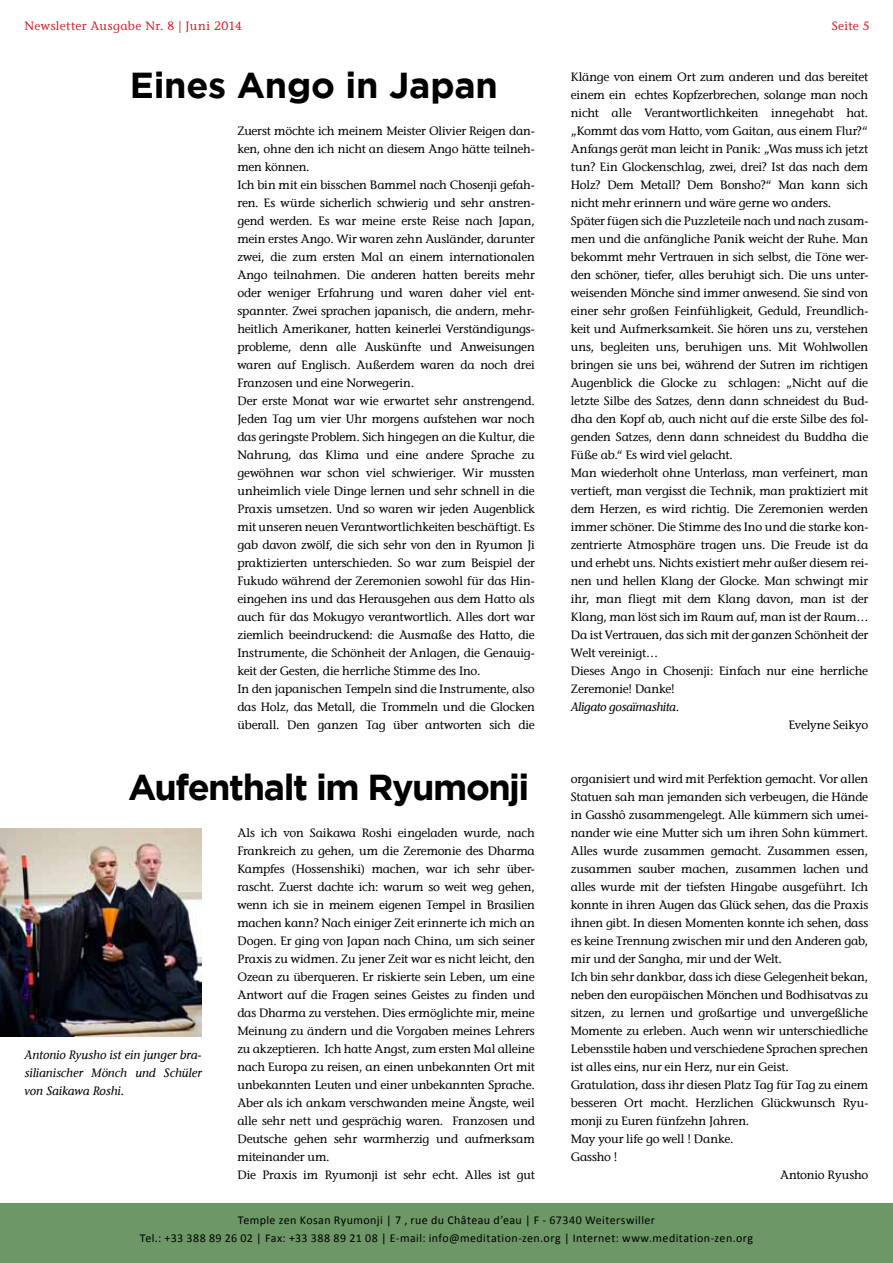
<style>
.page{position:relative;width:893px;height:1263px;background:#fff}
.page>*{position:absolute;margin:0;border:0;box-sizing:border-box;transform-origin:0 0}
.t1{font:700 36px "Gotham";letter-spacing:-.035em;color:#000}
.t2{font:700 36px "Gotham";letter-spacing:-.005em;color:#000}
.t3{font:12px/18px "Stone Informal LT";letter-spacing:-.015em;color:#000}
.t4{font:12px/18px "Calibri";letter-spacing:.035em;color:#000;text-align:center}
.t5{font:italic 12px/18px "Stone Informal LT";color:#000;text-align:justify}
.t6{font:12px "Stone Informal LT";letter-spacing:.03em;color:#d2232a}
.t7{font:italic 12px "Stone Informal LT";letter-spacing:-.025em;color:#000}
.s1{font-style:normal}
</style>
<div class="page">
<div style="left:0;top:1203px;width:893px;height:60px;background:#6d9766"></div>
<img style="left:0;top:828px;width:202px;height:208px">
<p class="t6" style="left:25px;top:19px;width:219px">Newsletter Ausgabe Nr. 8 | Juni 2014</p>
<h1 class="t2" style="left:130px;top:65px;width:370px">Eines Ango in Japan</h1>
<p class="t3" style="left:237px;top:122px;width:299px">Zuerst möchte ich meinem Meister Olivier Reigen dan&shy;ken, ohne den ich nicht an diesem Ango hätte teilneh&shy;men können.<br>Ich bin mit ein bisschen Bammel nach Chosenji gefah&shy;ren. Es würde sicherlich schwierig und sehr anstren&shy;gend werden. Es war meine erste Reise nach Japan, mein erstes Ango. Wir waren zehn Ausländer, darunter zwei, die zum ersten Mal an einem internationalen Ango teilnahmen. Die anderen hatten bereits mehr oder weniger Erfahrung und waren daher viel ent&shy;spannter. Zwei sprachen japanisch, die andern, mehr&shy;heitlich Amerikaner, hatten keinerlei Verständigungs&shy;probleme, denn alle Auskünfte und Anweisungen waren auf Englisch. Außerdem waren da noch drei Franzosen und eine Norwegerin.<br>Der erste Monat war wie erwartet sehr anstrengend.<br>Jeden Tag um vier Uhr morgens aufstehen war noch das geringste Problem. Sich hingegen an die Kultur, die Nahrung, das Klima und eine andere Sprache zu gewöhnen war schon viel schwieriger. Wir mussten unheimlich viele Dinge lernen und sehr schnell in die Praxis umsetzen. Und so waren wir jeden Augenblick mit unseren neuen Verantwortlichkeiten beschäftigt. Es gab davon zwölf, die sich sehr von den in Ryumon Ji praktizierten unterschieden. So war zum Beispiel der Fukudo während der Zeremonien sowohl für das Hin&shy;eingehen ins und das Herausgehen aus dem Hatto als auch für das Mokugyo verantwortlich. Alles dort war ziemlich beeindruckend: die Ausmaße des Hatto, die Instrumente, die Schönheit der Anlagen, die Genauig&shy;keit der Gesten, die herrliche Stimme des Ino.<br>In den japanischen Tempeln sind die Instrumente, also das Holz, das Metall, die Trommeln und die Glocken überall. Den ganzen Tag über antworten sich die</p>
<h1 class="t1" style="left:128px;top:767px;width:403px">Aufenthalt im Ryumonji</h1>
<p class="t5" style="left:25px;top:1046px;width:178px">Antonio Ryusho ist ein junger bra&shy;silianischer Mönch und Schüler von Saikawa Roshi.</p>
<p class="t3" style="left:237px;top:824px;width:299px">Als ich von Saikawa Roshi eingeladen wurde, nach Frankreich zu gehen, um die Zeremonie des Dharma Kampfes (Hossenshiki) machen, war ich sehr über&shy;rascht. Zuerst dachte ich: warum so weit weg gehen, wenn ich sie in meinem eigenen Tempel in Brasilien machen kann? Nach einiger Zeit erinnerte ich mich an Dogen. Er ging von Japan nach China, um sich seiner Praxis zu widmen. Zu jener Zeit war es nicht leicht, den Ozean zu überqueren. Er riskierte sein Leben, um eine Antwort auf die Fragen seines Geistes zu finden und das Dharma zu verstehen. Dies ermöglichte mir, meine Meinung zu ändern und die Vorgaben meines Lehrers zu akzeptieren. Ich hatte Angst, zum ersten Mal alleine nach Europa zu reisen, an einen unbekannten Ort mit unbekannten Leuten und einer unbekannten Sprache.<br>Aber als ich ankam verschwanden meine Ängste, weil alle sehr nett und gesprächig waren. Franzosen und Deutsche gehen sehr warmherzig und aufmerksam miteinander um.<br>Die Praxis im Ryumonji ist sehr echt. Alles ist gut</p>
<p class="t6" style="left:832px;top:19px;width:39px">Seite 5</p>
<p class="t3" style="left:571px;top:68px;width:299px">Klänge von einem Ort zum anderen und das bereitet</p>
<p class="t3" style="left:571px;top:86px;width:299px">einem ein echtes Kopfzerbrechen, solange man noch</p>
<p class="t3" style="left:571px;top:104px;width:299px">nicht alle Verantwortlichkeiten innegehabt hat.</p>
<p class="t3" style="left:571px;top:122px;width:299px">„Kommt das vom Hatto, vom Gaitan, aus einem Flur?“</p>
<p class="t3" style="left:571px;top:140px;width:299px">Anfangs gerät man leicht in Panik: „Was muss ich jetzt</p>
<p class="t3" style="left:571px;top:158px;width:299px">tun? Ein Glockenschlag, zwei, drei? Ist das nach dem</p>
<p class="t3" style="left:571px;top:176px;width:299px">Holz? Dem Metall? Dem Bonsho?“ Man kann sich</p>
<p class="t3" style="left:571px;top:194px;width:262px">nicht mehr erinnern und wäre gerne wo anders.</p>
<p class="t3" style="left:571px;top:212px;width:299px">Später fügen sich die Puzzleteile nach und nach zusam-</p>
<p class="t3" style="left:571px;top:230px;width:299px">men und die anfängliche Panik weicht der Ruhe. Man</p>
<p class="t3" style="left:571px;top:248px;width:299px">bekommt mehr Vertrauen in sich selbst, die Töne wer-</p>
<p class="t3" style="left:571px;top:266px;width:299px">den schöner, tiefer, alles beruhigt sich. Die uns unter-</p>
<p class="t3" style="left:571px;top:284px;width:299px">weisenden Mönche sind immer anwesend. Sie sind von</p>
<p class="t3" style="left:571px;top:302px;width:299px">einer sehr großen Feinfühligkeit, Geduld, Freundlich-</p>
<p class="t3" style="left:571px;top:320px;width:299px">keit und Aufmerksamkeit. Sie hören uns zu, verstehen</p>
<p class="t3" style="left:571px;top:338px;width:299px">uns, begleiten uns, beruhigen uns. Mit Wohlwollen</p>
<p class="t3" style="left:571px;top:356px;width:299px">bringen sie uns bei, während der Sutren im richtigen</p>
<p class="t3" style="left:571px;top:374px;width:299px">Augenblick die Glocke zu schlagen: „Nicht auf die</p>
<p class="t3" style="left:571px;top:392px;width:299px">letzte Silbe des Satzes, denn dann schneidest du Bud-</p>
<p class="t3" style="left:571px;top:410px;width:299px">dha den Kopf ab, auch nicht auf die erste Silbe des fol-</p>
<p class="t3" style="left:571px;top:428px;width:299px">genden Satzes, denn dann schneidest du Buddha die</p>
<p class="t3" style="left:571px;top:446px;width:164px">Füße ab.“ Es wird viel gelacht.</p>
<p class="t3" style="left:571px;top:464px;width:299px">Man wiederholt ohne Unterlass, man verfeinert, man</p>
<p class="t3" style="left:571px;top:482px;width:299px">vertieft, man vergisst die Technik, man praktiziert mit</p>
<p class="t3" style="left:571px;top:500px;width:299px">dem Herzen, es wird richtig. Die Zeremonien werden</p>
<p class="t3" style="left:571px;top:518px;width:299px">immer schöner. Die Stimme des Ino und die starke kon-</p>
<p class="t3" style="left:571px;top:536px;width:299px">zentrierte Atmosphäre tragen uns. Die Freude ist da</p>
<p class="t3" style="left:571px;top:554px;width:299px">und erhebt uns. Nichts existiert mehr außer diesem rei-</p>
<p class="t3" style="left:571px;top:572px;width:299px">nen und hellen Klang der Glocke. Man schwingt mir</p>
<p class="t3" style="left:571px;top:590px;width:299px">ihr, man fliegt mit dem Klang davon, man ist der</p>
<p class="t3" style="left:571px;top:608px;width:299px">Klang, man löst sich im Raum auf, man ist der Raum…</p>
<p class="t3" style="left:571px;top:626px;width:299px">Da ist Vertrauen, das sich mit der ganzen Schönheit der</p>
<p class="t3" style="left:571px;top:644px;width:89px">Welt vereinigt…</p>
<p class="t3" style="left:571px;top:662px;width:299px">Dieses Ango in Chosenji: Einfach nur eine herrliche</p>
<p class="t3" style="left:571px;top:680px;width:105px">Zeremonie! Danke!</p>
<p class="t7" style="left:571px;top:700px;width:110px">Aligato gosaïmashita<span class="s1">.</span></p>
<p class="t3" style="left:789px;top:716px;width:81px">Evelyne Seikyo</p>
<p class="t3" style="left:571px;top:770px;width:299px">organisiert und wird mit Perfektion gemacht. Vor allen</p>
<p class="t3" style="left:571px;top:788px;width:299px">Statuen sah man jemanden sich verbeugen, die Hände</p>
<p class="t3" style="left:571px;top:806px;width:299px">in Gasshô zusammengelegt. Alle kümmern sich umei-</p>
<p class="t3" style="left:571px;top:824px;width:299px">nander wie eine Mutter sich um ihren Sohn kümmert.</p>
<p class="t3" style="left:571px;top:842px;width:299px">Alles wurde zusammen gemacht. Zusammen essen,</p>
<p class="t3" style="left:571px;top:860px;width:299px">zusammen sauber machen, zusammen lachen und</p>
<p class="t3" style="left:571px;top:878px;width:299px">alles wurde mit der tiefsten Hingabe ausgeführt. Ich</p>
<p class="t3" style="left:571px;top:896px;width:299px">konnte in ihren Augen das Glück sehen, das die Praxis</p>
<p class="t3" style="left:571px;top:914px;width:299px">ihnen gibt. In diesen Momenten konnte ich sehen, dass</p>
<p class="t3" style="left:571px;top:932px;width:299px">es keine Trennung zwischen mir und den Anderen gab,</p>
<p class="t3" style="left:571px;top:950px;width:213px">mir und der Sangha, mir und der Welt.</p>
<p class="t3" style="left:571px;top:968px;width:299px">Ich bin sehr dankbar, dass ich diese Gelegenheit bekan,</p>
<p class="t3" style="left:571px;top:986px;width:299px">neben den europäischen Mönchen und Bodhisatvas zu</p>
<p class="t3" style="left:571px;top:1004px;width:299px">sitzen, zu lernen und großartige und unvergeßliche</p>
<p class="t3" style="left:571px;top:1022px;width:299px">Momente zu erleben. Auch wenn wir unterschiedliche</p>
<p class="t3" style="left:571px;top:1040px;width:299px">Lebensstile haben und verschiedene Sprachen sprechen</p>
<p class="t3" style="left:571px;top:1058px;width:220px">ist alles eins, nur ein Herz, nur ein Geist.</p>
<p class="t3" style="left:571px;top:1076px;width:299px">Gratulation, dass ihr diesen Platz Tag für Tag zu einem</p>
<p class="t3" style="left:571px;top:1094px;width:299px">besseren Ort macht. Herzlichen Glückwunsch Ryu-</p>
<p class="t3" style="left:571px;top:1112px;width:180px">monji zu Euren fünfzehn Jahren.</p>
<p class="t3" style="left:571px;top:1130px;width:164px">May your life go well ! Danke.</p>
<p class="t3" style="left:571px;top:1148px;width:48px">Gassho !</p>
<p class="t3" style="left:780px;top:1166px;width:90px">Antonio Ryusho</p>
<p class="t4" style="left:140px;top:1211px;width:615px">Temple zen Kosan Ryumonji | 7 , rue du Château d’eau | F - 67340 Weiterswiller<br>Tel.: +33 388 89 26 02 | Fax: +33 388 89 21 08 | E-mail: info@meditation-zen.org | Internet: www.meditation-zen.org</p>
</div>
